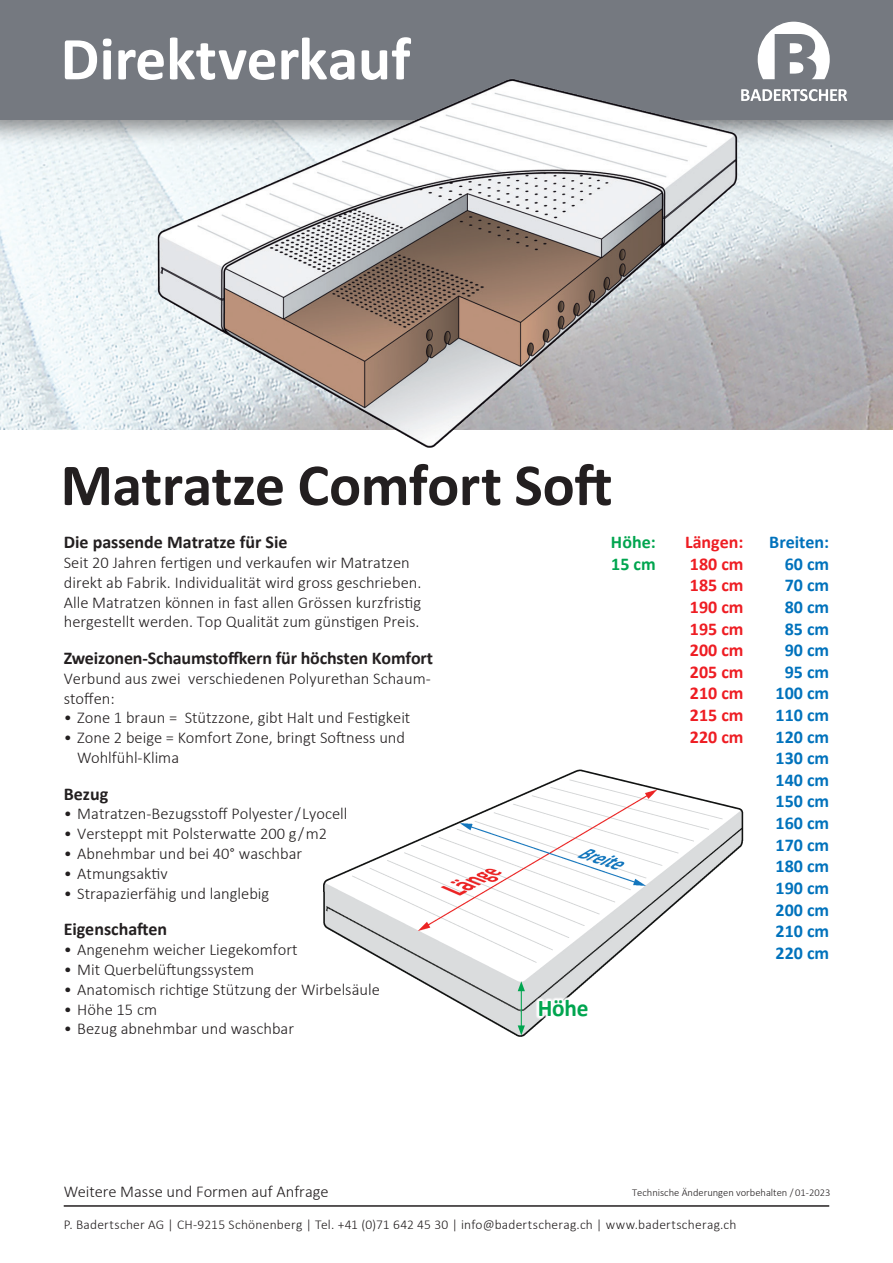
<style>
.page{position:relative;width:893px;height:1263px;background:#fff}
.page>*{position:absolute;margin:0;border:0;box-sizing:border-box;transform-origin:0 0}
.t1{font:700 61.5px "Calibri";color:#fff}
.t2{font:700 60px "Calibri";letter-spacing:-.01em;color:#231f20}
.t3{font:700 24px "Calibri";color:#00a54f}
.t4{font:700 18px/21.6px "Calibri";color:#0072bc;text-align:right}
.t5{font:700 18px "Calibri";letter-spacing:-.01em;color:#231f20}
.t6{font:700 18px/21.6px "Calibri";color:#ee1d23;text-align:justify}
.t7{font:700 18px/21.6px "Calibri";color:#00a54f}
.t8{font:300 16.5px/19.8px "Calibri";color:#231f20}
.t9{font:300 13.5px "Calibri";letter-spacing:.02em;color:#231f20}
.t10{font:300 10.5px "Calibri";color:#231f20}
</style>
<div class="page">
<img style="left:323px;top:769px;width:421px;height:268px">
<img style="left:0;top:146px;width:893px;height:283px">
<div style="left:0;top:0;width:893px;height:146px;background:#231f20;opacity:.5"></div>
<div style="left:0;top:0;width:893px;height:119px;background:#757980"></div>
<svg style="left:758px;top:89px;width:89px;height:12px"></svg>
<svg style="left:758px;top:22px;width:72px;height:57px"></svg>
<hr style="left:64px;top:1205px;width:765px;height:1px;background:#231f20">
<img style="left:137px;top:62px;width:621px;height:386px">
<hr style="left:521px;top:989px;width:1px;height:39px;background:#00a54f">
<svg style="left:518px;top:1025px;width:7px;height:10px"></svg>
<svg style="left:518px;top:981px;width:7px;height:10px"></svg>
<div style="left:535px;top:996px;width:56px;height:24px;background:#fff"></div>
<h1 class="t1" style="left:61px;top:15px;width:351px">Direktverkauf</h1>
<h2 class="t2" style="left:61px;top:443px;width:553px">Matratze Comfort Soft</h2>
<p class="t5" style="left:64px;top:529px;width:225px">Die passende Matratze für Sie</p>
<p class="t8" style="left:64px;top:552px;width:359px">Seit 20 Jahren fertigen und verkaufen wir Matratzen direkt ab Fabrik. Individualität wird gross geschrieben.<br>Alle Matratzen können in fast allen Grössen kurzfristig hergestellt werden. Top Qualität zum günstigen Preis.</p>
<p class="t5" style="left:64px;top:645px;width:371px">Zweizonen-Schaumstoffkern für höchsten Komfort</p>
<p class="t8" style="left:64px;top:668px;width:368px">Verbund aus zwei verschiedenen Polyurethan Schaum&shy;stoffen:</p>
<p class="t8" style="left:64px;top:708px;width:348px">• Zone 1 braun = Stützzone, gibt Halt und Festigkeit</p>
<p class="t8" style="left:77px;top:728px;width:329px;text-indent:-13px">• Zone 2 beige = Komfort Zone, bringt Softness und<br>Wohlfühl-Klima</p>
<p class="t5" style="left:64px;top:781px;width:46px">Bezug</p>
<p class="t8" style="left:64px;top:804px;width:285px">• Matratzen-Bezugsstoff Polyester/Lyocell</p>
<p class="t8" style="left:64px;top:824px;width:265px">• Versteppt mit Polsterwatte 200 g/m2</p>
<p class="t8" style="left:64px;top:843px;width:240px">• Abnehmbar und bei 40° waschbar</p>
<p class="t8" style="left:64px;top:863px;width:105px">• Atmungsaktiv</p>
<p class="t8" style="left:64px;top:883px;width:207px">• Strapazierfähig und langlebig</p>
<p class="t5" style="left:64px;top:916px;width:105px">Eigenschaften</p>
<p class="t8" style="left:64px;top:939px;width:235px">• Angenehm weicher Liegekomfort</p>
<p class="t8" style="left:64px;top:959px;width:192px">• Mit Querbelüftungssystem</p>
<p class="t8" style="left:64px;top:979px;width:318px">• Anatomisch richtige Stützung der Wirbelsäule</p>
<p class="t8" style="left:64px;top:999px;width:95px">• Höhe 15 cm</p>
<p class="t8" style="left:64px;top:1019px;width:232px">• Bezug abnehmbar und waschbar</p>
<h3 class="t3" style="left:538px;top:991px;width:52px">Höhe</h3>
<p class="t7" style="left:611px;top:531px;width:46px">Höhe:<br>15 cm</p>
<p class="t4" style="left:769px;top:531px;width:61px">Breiten:<br>60 cm<br>70 cm<br>80 cm<br>85 cm<br>90 cm<br>95 cm<br>100 cm<br>110 cm<br>120 cm<br>130 cm<br>140 cm<br>150 cm<br>160 cm<br>170 cm<br>180 cm<br>190 cm<br>200 cm<br>210 cm<br>220 cm</p>
<p class="t6" style="left:685px;top:531px;width:60px">Längen:<br>180 cm 185 cm 190 cm 195 cm 200 cm 205 cm 210 cm 215 cm 220 cm</p>
<p class="t8" style="left:64px;top:1182px;width:266px">Weitere Masse und Formen auf Anfrage</p>
<p class="t10" style="left:632px;top:1186px;width:200px">Technische Änderungen vorbehalten / 01-2023</p>
<p class="t9" style="left:64px;top:1216px;width:674px">P. Badertscher AG | CH-9215 Schönenberg | Tel. +41 (0)71 642 45 30 | info@badertscherag.ch | www.badertscherag.ch</p>
</div>
